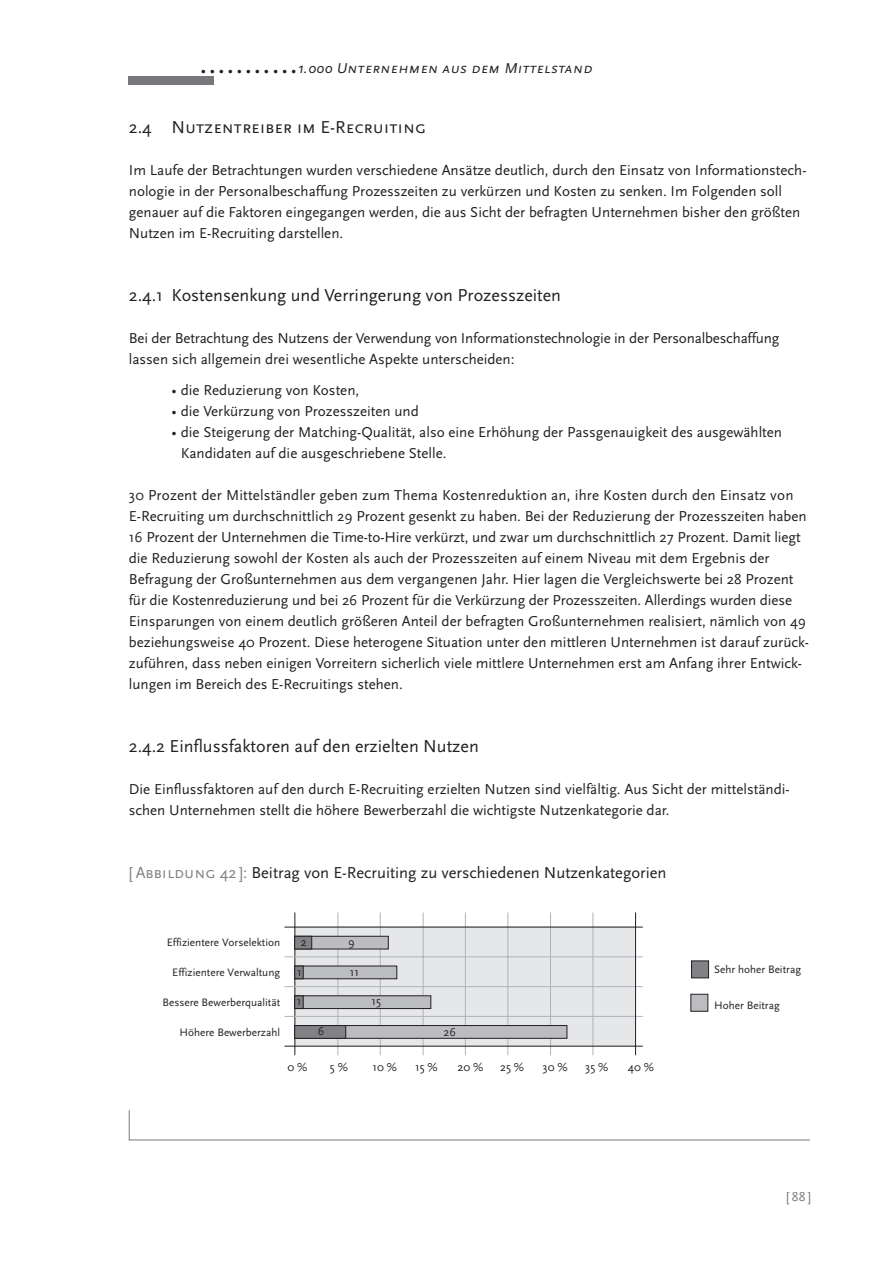
<style>
.page{position:relative;width:893px;height:1262px;background:#fff}
.page>*{position:absolute;margin:0;border:0;box-sizing:border-box;transform-origin:0 0}
.t1{font:18px "Scala Sans";color:#231f20}
.t2{font:18px "Scala Sans Caps";color:#231f20}
.t3{font:16.5px "Scala Sans";color:#231f20}
.t4{font:15px/21px "Scala Sans";color:#231f20}
.t5{font:italic 15px "Scala Sans Caps";letter-spacing:.02em;color:#231f20}
.t6{font:13.5px "Scala Sans Caps";color:#76787b}
.t7{font:12px "Scala Sans";color:#231f20}
.t8{font:11.25px "Scala Sans";color:#231f20}
.s1{font-family:"Scala Sans Caps";color:#808285}
.s2{color:#808285}
</style>
<div class="page">
<svg style="left:128px;top:1110px;width:682px;height:30px"></svg>
<div style="left:129px;top:77px;width:85px;height:8px;background:#76787b"></div>
<div style="left:294px;top:926px;width:341px;height:120px;background:#e6e7e9"></div>
<div style="left:690px;top:994px;width:17px;height:17px;background:#bcbdc0"></div>
<div style="left:691px;top:961px;width:17px;height:17px;background:#808285;border:1px solid #231f20"></div>
<hr style="left:294px;top:912px;width:1px;height:143px;background:#231f20">
<hr style="left:284px;top:956px;width:358px;height:1px;background:#b2b3b7">
<hr style="left:284px;top:986px;width:358px;height:1px;background:#b2b3b7">
<hr style="left:284px;top:1016px;width:358px;height:1px;background:#b2b3b7">
<hr style="left:337px;top:912px;width:1px;height:143px;background:#b2b3b7">
<hr style="left:380px;top:912px;width:1px;height:143px;background:#b2b3b7">
<hr style="left:422px;top:912px;width:1px;height:143px;background:#b2b3b7">
<hr style="left:465px;top:912px;width:1px;height:143px;background:#b2b3b7">
<hr style="left:507px;top:912px;width:1px;height:143px;background:#b2b3b7">
<hr style="left:550px;top:912px;width:1px;height:143px;background:#b2b3b7">
<hr style="left:592px;top:912px;width:1px;height:143px;background:#b2b3b7">
<hr style="left:635px;top:912px;width:1px;height:143px;background:#231f20">
<div style="left:294px;top:936px;width:94px;height:13px;background:#bcbdc0;border:1px solid #231f20"></div>
<div style="left:294px;top:936px;width:18px;height:13px;background:#808285;border:1px solid #231f20"></div>
<div style="left:294px;top:995px;width:137px;height:13px;background:#bcbdc0;border:1px solid #231f20"></div>
<div style="left:294px;top:1025px;width:273px;height:13px;background:#bcbdc0;border:1px solid #231f20"></div>
<div style="left:294px;top:1025px;width:52px;height:13px;background:#808285;border:1px solid #231f20"></div>
<div style="left:294px;top:965px;width:103px;height:14px;background:#bcbdc0;border:1px solid #231f20"></div>
<div style="left:294px;top:965px;width:9px;height:14px;background:#808285;border:1px solid #231f20"></div>
<div style="left:294px;top:995px;width:9px;height:13px;background:#808285;border:1px solid #231f20"></div>
<hr style="left:284px;top:926px;width:358px;height:1px;background:#231f20">
<hr style="left:284px;top:1045px;width:358px;height:1px;background:#231f20">
<p class="t5" style="left:298px;top:59px;width:296px">1.000 Unternehmen aus dem Mittelstand</p>
<p class="t4" style="left:201px;top:61px;width:97px">• • • • • • • • • • •</p>
<p class="t2" style="left:129px;top:116px;width:299px">2.4 Nutzentreiber im E-Recruiting</p>
<p class="t4" style="left:129px;top:161px;width:679px">Im Laufe der Betrachtungen wurden verschiedene Ansätze deutlich, durch den Einsatz von Informationstech&shy;nologie in der Personalbeschaffung Prozesszeiten zu verkürzen und Kosten zu senken. Im Folgenden soll genauer auf die Faktoren eingegangen werden, die aus Sicht der befragten Unternehmen bisher den größten Nutzen im E-Recruiting darstellen.</p>
<p class="t1" style="left:129px;top:287px;width:434px">2.4.1 Kostensenkung und Verringerung von Prozesszeiten</p>
<p class="t4" style="left:129px;top:329px;width:652px">Bei der Betrachtung des Nutzens der Verwendung von Informationstechnologie in der Personalbeschaffung lassen sich allgemein drei wesentliche Aspekte unterscheiden:</p>
<p class="t4" style="left:171px;top:381px;width:189px">• die Reduzierung von Kosten,</p>
<p class="t4" style="left:171px;top:402px;width:249px">• die Verkürzung von Prozesszeiten und</p>
<p class="t4" style="left:181px;top:423px;width:602px;text-indent:-9px">• die Steigerung der Matching-Qualität, also eine Erhöhung der Passgenauigkeit des ausgewählten<br>Kandidaten auf die ausgeschriebene Stelle.</p>
<p class="t4" style="left:129px;top:486px;width:681px">30 Prozent der Mittelständler geben zum Thema Kostenreduktion an, ihre Kosten durch den Einsatz von E-Recruiting um durchschnittlich 29 Prozent gesenkt zu haben. Bei der Reduzierung der Prozesszeiten haben 16 Prozent der Unternehmen die Time-to-Hire verkürzt, und zwar um durchschnittlich 27 Prozent. Damit liegt die Reduzierung sowohl der Kosten als auch der Prozesszeiten auf einem Niveau mit dem Ergebnis der Befragung der Großunternehmen aus dem vergangenen Jahr. Hier lagen die Vergleichswerte bei 28 Prozent für die Kostenreduzierung und bei 26 Prozent für die Verkürzung der Prozesszeiten. Allerdings wurden diese Einsparungen von einem deutlich größeren Anteil der befragten Großunternehmen realisiert, nämlich von 49 beziehungsweise 40 Prozent. Diese heterogene Situation unter den mittleren Unternehmen ist darauf zurück&shy;zuführen, dass neben einigen Vorreitern sicherlich viele mittlere Unternehmen erst am Anfang ihrer Entwick&shy;lungen im Bereich des E-Recruitings stehen.</p>
<p class="t1" style="left:129px;top:739px;width:351px">2.4.2 Einflussfaktoren auf den erzielten Nutzen</p>
<p class="t4" style="left:129px;top:780px;width:662px">Die Einflussfaktoren auf den durch E-Recruiting erzielten Nutzen sind vielfältig. Aus Sicht der mittelständi&shy;schen Unternehmen stellt die höhere Bewerberzahl die wichtigste Nutzenkategorie dar.</p>
<p class="t3" style="left:129px;top:866px;width:539px"><span class="s1">[ Abbildung 42 ]</span><span class="s2">:</span> Beitrag von E-Recruiting zu verschiedenen Nutzenkategorien</p>
<p class="t8" style="left:167px;top:937px;width:115px">Effizientere Vorselektion</p>
<p class="t8" style="left:172px;top:967px;width:109px">Effizientere Verwaltung</p>
<p class="t8" style="left:162px;top:997px;width:119px">Bessere Bewerberqualität</p>
<p class="t8" style="left:179px;top:1027px;width:102px">Höhere Bewerberzahl</p>
<p class="t7" style="left:301px;top:937px;width:7px">2</p>
<p class="t7" style="left:348px;top:937px;width:8px">9</p>
<p class="t7" style="left:297px;top:966px;width:6px">1</p>
<p class="t7" style="left:350px;top:966px;width:11px">11</p>
<p class="t7" style="left:297px;top:996px;width:6px">1</p>
<p class="t7" style="left:371px;top:996px;width:11px">15</p>
<p class="t7" style="left:318px;top:1026px;width:8px">6</p>
<p class="t7" style="left:443px;top:1027px;width:14px">26</p>
<p class="t7" style="left:287px;top:1061px;width:22px">0 %</p>
<p class="t7" style="left:330px;top:1061px;width:20px">5 %</p>
<p class="t7" style="left:372px;top:1061px;width:26px">10 %</p>
<p class="t7" style="left:415px;top:1061px;width:24px">15 %</p>
<p class="t7" style="left:457px;top:1061px;width:27px">20 %</p>
<p class="t7" style="left:500px;top:1061px;width:26px">25 %</p>
<p class="t7" style="left:542px;top:1061px;width:27px">30 %</p>
<p class="t7" style="left:585px;top:1061px;width:25px">35 %</p>
<p class="t7" style="left:627px;top:1061px;width:28px">40 %</p>
<p class="t8" style="left:714px;top:964px;width:88px">Sehr hoher Beitrag</p>
<p class="t8" style="left:714px;top:1000px;width:67px">Hoher Beitrag</p>
<p class="t6" style="left:786px;top:1188px;width:26px">[88]</p>
</div>
